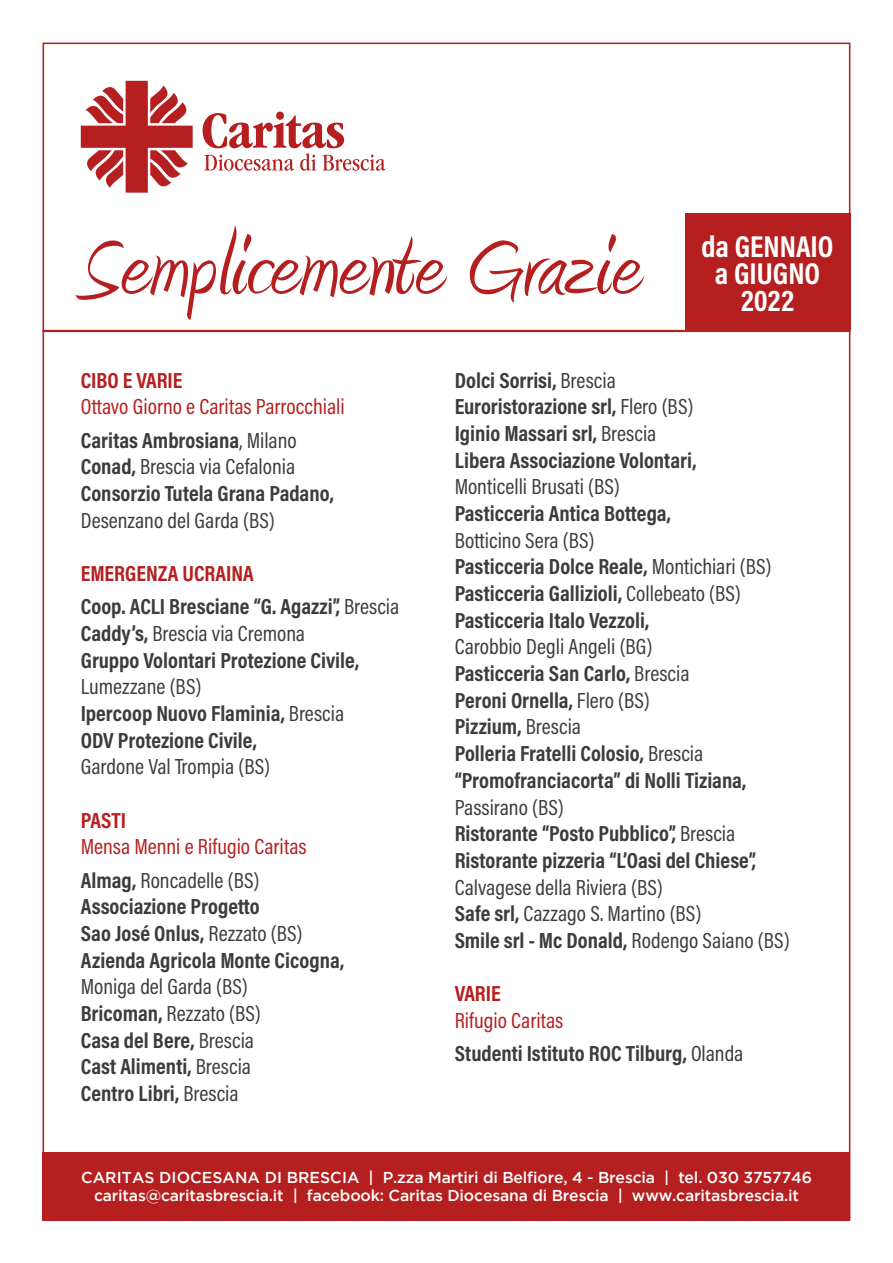
<style>
.page{position:relative;width:893px;height:1263px;background:#fff}
.page>*{position:absolute;margin:0;border:0;box-sizing:border-box;transform-origin:0 0}
.Normale{font:102px "Amienne";color:#b51f1f}
.t1{font:700 30.45px "Acumin Pro Cond";color:#fff}
.t2{font:700 22.05px/26.7px "Acumin Pro Cond";color:#3c3c3b}
.t3{font:22.05px "Acumin Pro Cond";color:#3c3c3b}
.t4{font:22.05px "Acumin Pro Cond";color:#b51f1f}
.t5{font:700 22.05px "Acumin Pro Cond";color:#b51f1f}
.t6{font:500 15.75px "Gotham";letter-spacing:-.01em;color:#fff}
.s1{font-weight:400}
.s2{font-weight:700}
</style>
<div class="page">
<div style="left:685px;top:214px;width:165px;height:116px;background:#b51f1f"></div>
<hr style="left:43px;top:330px;width:807px;height:2px;background:#b51f1f">
<div style="left:43px;top:1152px;width:807px;height:68px;background:#b51f1f"></div>
<svg style="left:203px;top:112px;width:183px;height:59px"></svg>
<svg style="left:81px;top:81px;width:112px;height:112px"></svg>
<p class="Normale" style="left:82px;top:222px;width:561px">Semplicemente Grazie</p>
<p class="t1" style="left:702px;top:226px;width:133px">da GENNAIO</p>
<p class="t1" style="left:715px;top:253px;width:107px">a GIUGNO</p>
<p class="t1" style="left:741px;top:281px;width:54px">2022</p>
<p class="t5" style="left:81px;top:365px;width:103px">CIBO E VARIE</p>
<p class="t4" style="left:81px;top:392px;width:265px">Ottavo Giorno e Caritas Parrocchiali</p>
<p class="t2" style="left:81px;top:426px;width:218px">Caritas Ambrosiana<span class="s1">, Milano</span></p>
<p class="t3" style="left:81px;top:452px;width:216px"><span class="s2">Conad,</span> Brescia via Cefalonia</p>
<p class="t2" style="left:81px;top:479px;width:255px">Consorzio Tutela Grana Padano,</p>
<p class="t3" style="left:81px;top:506px;width:196px">Desenzano del Garda (BS)</p>
<p class="t5" style="left:81px;top:559px;width:175px">EMERGENZA UCRAINA</p>
<p class="t2" style="left:81px;top:593px;width:320px">Coop. ACLI Bresciane “G. Agazzi”, <span class="s1">Brescia</span></p>
<p class="t3" style="left:81px;top:619px;width:226px"><span class="s2">Caddy’s,</span> Brescia via Cremona</p>
<p class="t2" style="left:81px;top:646px;width:280px">Gruppo Volontari Protezione Civile,<br><span class="s1">Lumezzane (BS)</span></p>
<p class="t2" style="left:81px;top:699px;width:265px">Ipercoop Nuovo Flaminia, <span class="s1">Brescia</span></p>
<p class="t2" style="left:81px;top:726px;width:178px">ODV Protezione Civile,</p>
<p class="t3" style="left:81px;top:752px;width:191px">Gardone Val Trompia (BS)</p>
<p class="t5" style="left:81px;top:805px;width:47px">PASTI</p>
<p class="t4" style="left:81px;top:832px;width:227px">Mensa Menni e Rifugio Caritas</p>
<p class="t3" style="left:81px;top:866px;width:180px"><span class="s2">Almag,</span> Roncadelle (BS)</p>
<p class="t2" style="left:81px;top:893px;width:180px">Associazione Progetto</p>
<p class="t2" style="left:81px;top:919px;width:223px">Sao José Onlus, <span class="s1">Rezzato (BS)</span></p>
<p class="t2" style="left:81px;top:946px;width:265px">Azienda Agricola Monte Cicogna,</p>
<p class="t3" style="left:81px;top:972px;width:169px">Moniga del Garda (BS)</p>
<p class="t3" style="left:81px;top:999px;width:181px"><span class="s2">Bricoman,</span> Rezzato (BS)</p>
<p class="t2" style="left:81px;top:1026px;width:175px">Casa del Bere, <span class="s1">Brescia</span></p>
<p class="t2" style="left:81px;top:1053px;width:172px">Cast Alimenti, <span class="s1">Brescia</span></p>
<p class="t2" style="left:81px;top:1079px;width:159px">Centro Libri, <span class="s1">Brescia</span></p>
<p class="t2" style="left:455px;top:366px;width:163px">Dolci Sorrisi, <span class="s1">Brescia</span></p>
<p class="t2" style="left:455px;top:393px;width:240px">Euroristorazione srl, <span class="s1">Flero (BS)</span></p>
<p class="t2" style="left:455px;top:419px;width:203px">Iginio Massari srl, <span class="s1">Brescia</span></p>
<p class="t2" style="left:455px;top:446px;width:243px">Libera Associazione Volontari,</p>
<p class="t3" style="left:455px;top:472px;width:167px">Monticelli Brusati (BS)</p>
<p class="t2" style="left:455px;top:499px;width:218px">Pasticceria Antica Bottega,</p>
<p class="t3" style="left:455px;top:526px;width:141px">Botticino Sera (BS)</p>
<p class="t2" style="left:455px;top:553px;width:318px">Pasticceria Dolce Reale, <span class="s1">Montichiari (BS)</span></p>
<p class="t2" style="left:455px;top:579px;width:288px">Pasticceria Gallizioli, <span class="s1">Collebeato (BS)</span></p>
<p class="t2" style="left:455px;top:606px;width:196px">Pasticceria Italo Vezzoli,</p>
<p class="t3" style="left:455px;top:633px;width:199px">Carobbio Degli Angeli (BG)</p>
<p class="t2" style="left:455px;top:659px;width:236px">Pasticceria San Carlo, <span class="s1">Brescia</span></p>
<p class="t2" style="left:455px;top:686px;width:197px">Peroni Ornella, <span class="s1">Flero (BS)</span></p>
<p class="t2" style="left:455px;top:713px;width:128px">Pizzium, <span class="s1">Brescia</span></p>
<p class="t2" style="left:455px;top:740px;width:250px">Polleria Fratelli Colosio, <span class="s1">Brescia</span></p>
<p class="t2" style="left:455px;top:766px;width:293px">“Promofranciacorta” di Nolli Tiziana,<br><span class="s1">Passirano (BS)</span></p>
<p class="t2" style="left:455px;top:820px;width:282px">Ristorante “Posto Pubblico”, <span class="s1">Brescia</span></p>
<p class="t2" style="left:455px;top:846px;width:303px">Ristorante pizzeria “L’Oasi del Chiese”,<br><span class="s1">Calvagese della Riviera (BS)</span></p>
<p class="t3" style="left:455px;top:899px;width:248px"><span class="s2">Safe srl,</span> Cazzago S. Martino (BS)</p>
<p class="t2" style="left:455px;top:926px;width:336px">Smile srl - Mc Donald, <span class="s1">Rodengo Saiano (BS)</span></p>
<p class="t5" style="left:455px;top:979px;width:48px">VARIE</p>
<p class="t4" style="left:455px;top:1006px;width:110px">Rifugio Caritas</p>
<p class="t2" style="left:455px;top:1040px;width:290px">Studenti Istituto ROC Tilburg, <span class="s1">Olanda</span></p>
<p class="t6" style="left:81px;top:1169px;width:732px">CARITAS DIOCESANA DI BRESCIA | P.zza Martiri di Belfiore, 4 - Brescia | tel. 030 3757746</p>
<p class="t6" style="left:94px;top:1187px;width:706px">caritas@caritasbrescia.it | facebook: Caritas Diocesana di Brescia | www.caritasbrescia.it</p>
</div>
